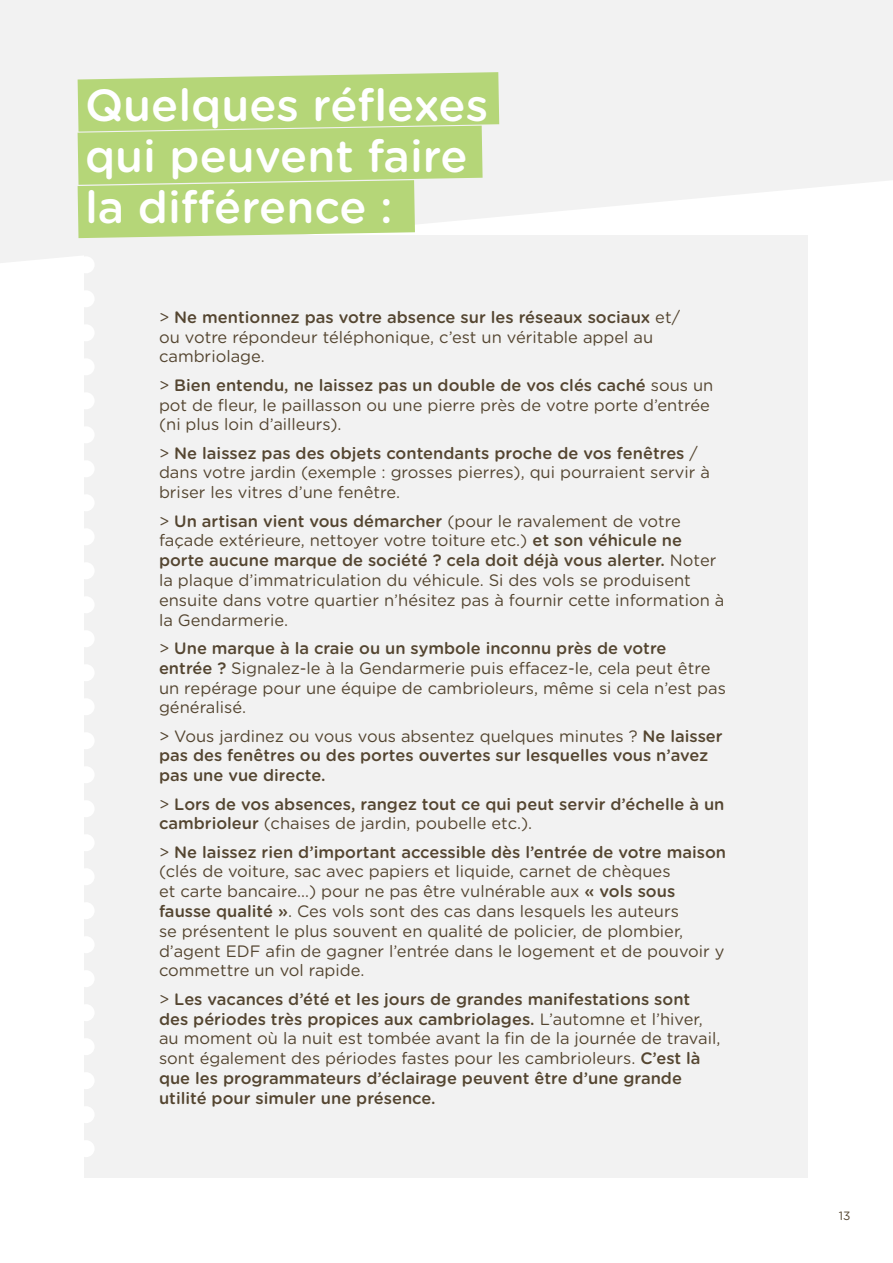
<style>
.page{position:relative;width:893px;height:1263px;background:#fff}
.page>*{position:absolute;margin:0;border:0;box-sizing:border-box;transform-origin:0 0}
.t1{font:500 45px/51px "Gotham Rounded";color:#fff}
.t2{font:16.5px/19.8px "Gotham Rounded";color:#544530}
.t3{font:500 16.5px/19.8px "Gotham Rounded";color:#544530}
.t4{font:12px "Gotham Rounded";color:#544530}
.s1{font-weight:500}
.s2{font-weight:400}
</style>
<div class="page">
<svg style="left:0;top:0;width:893px;height:263px;fill:#f2f2f2"></svg>
<div style="left:85px;top:236px;width:723px;height:942px;background:#f2f2f2"></div>
<div style="left:78px;top:256px;width:17px;height:17px;background:#fff;border-radius:50%"></div>
<div style="left:78px;top:290px;width:17px;height:17px;background:#fff;border-radius:50%"></div>
<div style="left:78px;top:324px;width:17px;height:17px;background:#fff;border-radius:50%"></div>
<div style="left:78px;top:358px;width:17px;height:17px;background:#fff;border-radius:50%"></div>
<div style="left:78px;top:392px;width:17px;height:17px;background:#fff;border-radius:50%"></div>
<div style="left:78px;top:426px;width:17px;height:17px;background:#fff;border-radius:50%"></div>
<div style="left:78px;top:460px;width:17px;height:17px;background:#fff;border-radius:50%"></div>
<div style="left:78px;top:494px;width:17px;height:17px;background:#fff;border-radius:50%"></div>
<div style="left:78px;top:528px;width:17px;height:17px;background:#fff;border-radius:50%"></div>
<div style="left:78px;top:562px;width:17px;height:17px;background:#fff;border-radius:50%"></div>
<div style="left:78px;top:834px;width:17px;height:17px;background:#fff;border-radius:50%"></div>
<div style="left:78px;top:596px;width:17px;height:17px;background:#fff;border-radius:50%"></div>
<div style="left:78px;top:936px;width:17px;height:17px;background:#fff;border-radius:50%"></div>
<div style="left:78px;top:868px;width:17px;height:17px;background:#fff;border-radius:50%"></div>
<div style="left:78px;top:630px;width:17px;height:17px;background:#fff;border-radius:50%"></div>
<div style="left:78px;top:970px;width:17px;height:17px;background:#fff;border-radius:50%"></div>
<div style="left:78px;top:902px;width:17px;height:17px;background:#fff;border-radius:50%"></div>
<div style="left:78px;top:664px;width:17px;height:17px;background:#fff;border-radius:50%"></div>
<div style="left:78px;top:1004px;width:17px;height:17px;background:#fff;border-radius:50%"></div>
<div style="left:78px;top:698px;width:17px;height:17px;background:#fff;border-radius:50%"></div>
<div style="left:78px;top:1038px;width:17px;height:17px;background:#fff;border-radius:50%"></div>
<div style="left:78px;top:732px;width:17px;height:17px;background:#fff;border-radius:50%"></div>
<div style="left:78px;top:1072px;width:17px;height:17px;background:#fff;border-radius:50%"></div>
<div style="left:78px;top:766px;width:17px;height:17px;background:#fff;border-radius:50%"></div>
<div style="left:78px;top:1106px;width:17px;height:17px;background:#fff;border-radius:50%"></div>
<div style="left:78px;top:800px;width:17px;height:17px;background:#fff;border-radius:50%"></div>
<div style="left:78px;top:1140px;width:17px;height:17px;background:#fff;border-radius:50%"></div>
<svg style="left:78px;top:72px;width:421px;height:166px;background:#bdda88"></svg>
<h1 class="t1" style="left:85px;top:78px;width:405px">Quelques réflexes qui peuvent faire la différence :</h1>
<p class="t2" style="left:159px;top:306px;width:523px">&gt; <span class="s1">Ne mentionnez pas votre absence sur les réseaux sociaux</span> et/ ou votre répondeur téléphonique, c’est un véritable appel au cambriolage.</p>
<p class="t2" style="left:159px;top:374px;width:556px">&gt; <span class="s1">Bien entendu, ne laissez pas un double de vos clés caché</span> sous un pot de fleur, le paillasson ou une pierre près de votre porte d’entrée (ni plus loin d’ailleurs).</p>
<p class="t2" style="left:159px;top:442px;width:553px">&gt; <span class="s1">Ne laissez pas des objets contendants proche de vos fenêtres</span> / dans votre jardin (exemple : grosses pierres), qui pourraient servir à briser les vitres d’une fenêtre.</p>
<p class="t2" style="left:159px;top:510px;width:567px">&gt; <span class="s1">Un artisan vient vous démarcher</span> (pour le ravalement de votre façade extérieure, nettoyer votre toiture etc.) <span class="s1">et son véhicule ne porte aucune marque de société ? cela doit déjà vous alerter.</span> Noter la plaque d’immatriculation du véhicule. Si des vols se produisent ensuite dans votre quartier n’hésitez pas à fournir cette information à la Gendarmerie.</p>
<p class="t2" style="left:159px;top:637px;width:568px">&gt; <span class="s1">Une marque à la craie ou un symbole inconnu près de votre<br>entrée ?</span> Signalez-le à la Gendarmerie puis effacez-le, cela peut être un repérage pour une équipe de cambrioleurs, même si cela n’est pas généralisé.</p>
<p class="t3" style="left:159px;top:725px;width:565px"><span class="s2">&gt; Vous jardinez ou vous vous absentez quelques minutes ?</span> Ne laisser pas des fenêtres ou des portes ouvertes sur lesquelles vous n’avez pas une vue directe.</p>
<p class="t3" style="left:159px;top:793px;width:567px"><span class="s2">&gt;</span> Lors de vos absences, rangez tout ce qui peut servir d’échelle à un cambrioleur <span class="s2">(chaises de jardin, poubelle etc.).</span></p>
<p class="t2" style="left:159px;top:841px;width:569px">&gt; <span class="s1">Ne laissez rien d’important accessible dès l’entrée de votre maison </span>(clés de voiture, sac avec papiers et liquide, carnet de chèques<br>et carte bancaire…) pour ne pas être vulnérable aux <span class="s1">« vols sous fausse qualité »</span>. Ces vols sont des cas dans lesquels les auteurs<br>se présentent le plus souvent en qualité de policier, de plombier, d’agent EDF afin de gagner l’entrée dans le logement et de pouvoir y commettre un vol rapide.</p>
<p class="t3" style="left:159px;top:988px;width:563px"><span class="s2">&gt;</span> Les vacances d’été et les jours de grandes manifestations sont des périodes très propices aux cambriolages. <span class="s2">L’automne et l’hiver, au moment où la nuit est tombée avant la fin de la journée de travail, sont également des périodes fastes pour les cambrioleurs.</span> C’est là que les programmateurs d’éclairage peuvent être d’une grande utilité pour simuler une présence.</p>
<p class="t4" style="left:839px;top:1208px;width:13px">13</p>
</div>
